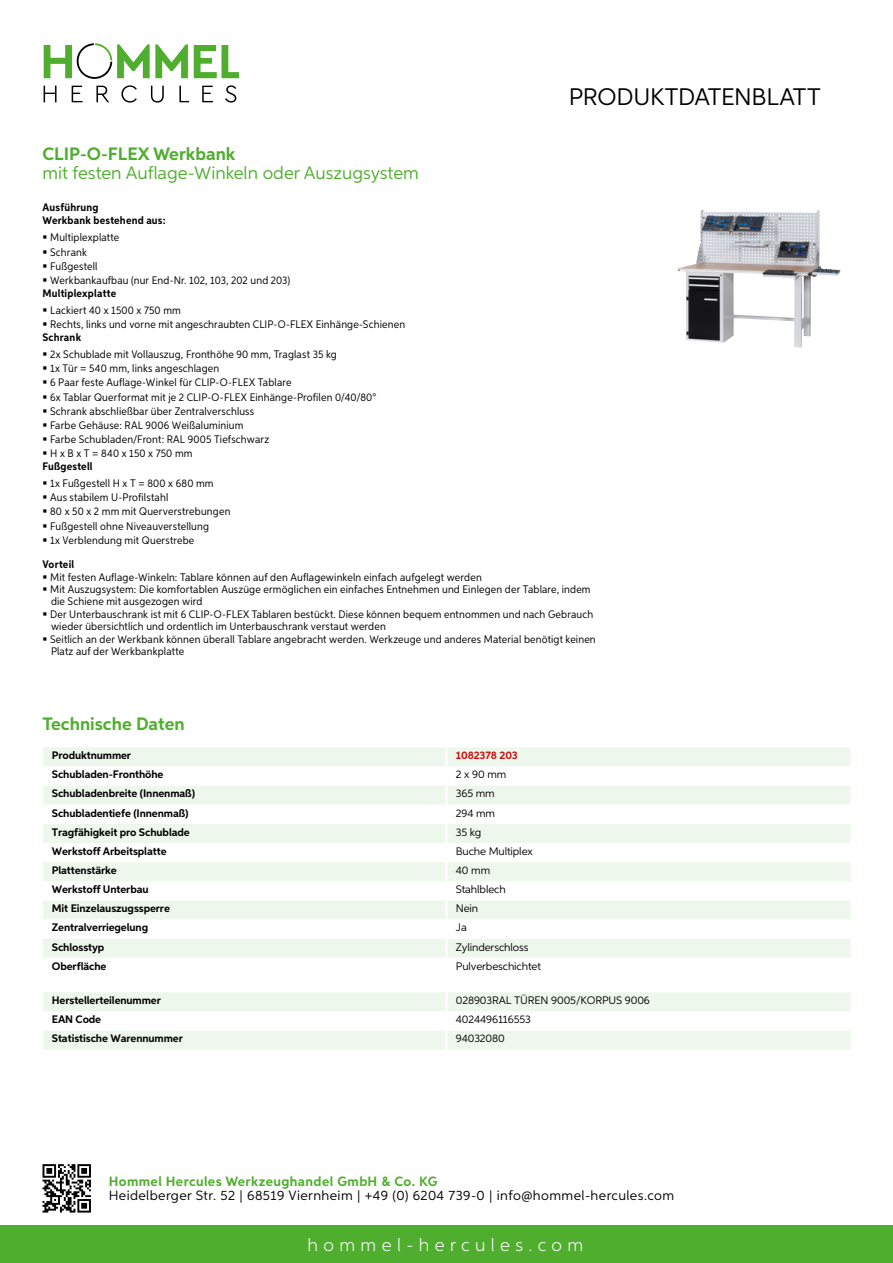
<style>
.page{position:relative;width:893px;height:1263px;background:#fff}
.page>*{position:absolute;margin:0;border:0;box-sizing:border-box;transform-origin:0 0}
.t1{font:24px "Aspira";letter-spacing:-.01em;color:#000}
.t2{font:18px "Aspira";color:#50ae2f}
.t3{font:700 18px "Aspira";color:#50ae2f}
.t4{font:300 18px "Aspira";letter-spacing:.3em;color:#fff}
.t5{font:13.5px "Aspira";letter-spacing:.03em;color:#000}
.t6{font:700 13.5px "Aspira";letter-spacing:.03em;color:#50ae2f}
.t7{font:10.95px/14.1px "Aspira Nar";letter-spacing:.015em;color:#000}
.t8{font:700 10.95px "Aspira";letter-spacing:-.01em;color:#000}
.t9{font:10.95px "Aspira";letter-spacing:-.01em;color:#000}
.t10{font:700 10.95px/12.8px "Aspira Nar";letter-spacing:.02em;color:#000}
.t11{font:700 10.95px "Aspira";letter-spacing:-.01em;color:#cd1013}
</style>
<div class="page">
<div style="left:0;top:1226px;width:893px;height:37px;background:#50ae2f"></div>
<svg style="left:43px;top:1164px;width:48px;height:48px"></svg>
<svg style="left:194px;top:45px;width:45px;height:33px"></svg>
<svg style="left:44px;top:43px;width:144px;height:36px"></svg>
<svg style="left:44px;top:86px;width:13px;height:16px"></svg>
<svg style="left:72px;top:86px;width:10px;height:16px"></svg>
<svg style="left:96px;top:86px;width:13px;height:16px"></svg>
<svg style="left:121px;top:85px;width:16px;height:18px"></svg>
<svg style="left:151px;top:86px;width:13px;height:17px"></svg>
<svg style="left:179px;top:86px;width:10px;height:16px"></svg>
<svg style="left:202px;top:86px;width:11px;height:16px"></svg>
<svg style="left:225px;top:85px;width:11px;height:18px"></svg>
<div style="left:43px;top:747px;width:807px;height:19px;background:#eef7eb"></div>
<svg style="left:43px;top:786px;width:807px;height:172px;fill:#eef7eb"></svg>
<hr style="left:445px;top:747px;width:3px;height:19px;background:#fff">
<hr style="left:445px;top:785px;width:3px;height:20px;background:#fff">
<hr style="left:445px;top:805px;width:3px;height:19px;background:#fff">
<hr style="left:445px;top:824px;width:3px;height:19px;background:#fff">
<hr style="left:445px;top:843px;width:3px;height:19px;background:#fff">
<hr style="left:445px;top:862px;width:3px;height:19px;background:#fff">
<hr style="left:445px;top:881px;width:3px;height:19px;background:#fff">
<hr style="left:445px;top:900px;width:3px;height:19px;background:#fff">
<hr style="left:445px;top:919px;width:3px;height:20px;background:#fff">
<hr style="left:445px;top:939px;width:3px;height:19px;background:#fff">
<svg style="left:43px;top:992px;width:807px;height:58px"></svg>
<hr style="left:445px;top:1030px;width:3px;height:20px;background:#fff">
<img style="left:677px;top:210px;width:163px;height:137px">
<h1 class="t1" style="left:569px;top:82px;width:253px">Produktdatenblatt</h1>
<h2 class="t3" style="left:43px;top:142px;width:194px">CLIP-O-FLEX Werkbank</h2>
<h2 class="t2" style="left:43px;top:162px;width:378px">mit festen Auflage-Winkeln oder Auszugsystem</h2>
<p class="t10" style="left:43px;top:201px;width:125px">Ausführung<br>Werkbank bestehend aus:</p>
<p class="t7" style="left:50px;top:230px;width:242px">Multiplexplatte<br>Schrank<br>Fußgestell<br>Werkbankaufbau (nur End-Nr. 102, 103, 202 und 203)</p>
<p class="t10" style="left:43px;top:287px;width:75px">Multiplexplatte</p>
<p class="t7" style="left:50px;top:303px;width:356px">Lackiert 40 x 1500 x 750 mm<br>Rechts, links und vorne mit angeschraubten CLIP-O-FLEX Einhänge-Schienen</p>
<p class="t10" style="left:43px;top:331px;width:40px">Schrank</p>
<p class="t7" style="left:50px;top:347px;width:328px">2x Schublade mit Vollauszug, Fronthöhe 90 mm, Traglast 35 kg<br>1x Tür = 540 mm, links angeschlagen<br>6 Paar feste Auflage-Winkel für CLIP-O-FLEX Tablare<br>6x Tablar Querformat mit je 2 CLIP-O-FLEX Einhänge-Profilen 0/40/80° Schrank abschließbar über Zentralverschluss<br>Farbe Gehäuse: RAL 9006 Weißaluminium<br>Farbe Schubladen/Front: RAL 9005 Tiefschwarz<br>H x B x T = 840 x 150 x 750 mm</p>
<p class="t10" style="left:43px;top:460px;width:52px">Fußgestell</p>
<p class="t7" style="left:50px;top:476px;width:182px">1x Fußgestell H x T = 800 x 680 mm<br>Aus stabilem U-Profilstahl<br>80 x 50 x 2 mm mit Querverstrebungen<br>Fußgestell ohne Niveauverstellung<br>1x Verblendung mit Querstrebe</p>
<p class="t10" style="left:43px;top:558px;width:33px">Vorteil</p>
<p class="t7" style="left:50px;top:570px;width:547px;line-height:12.5px">Mit festen Auflage-Winkeln: Tablare können auf den Auflagewinkeln einfach aufgelegt werden<br>Mit Auszugsystem: Die komfortablen Auszüge ermöglichen ein einfaches Entnehmen und Einlegen der Tablare, indem die Schiene mit ausgezogen wird<br>Der Unterbauschrank ist mit 6 CLIP-O-FLEX Tablaren bestückt. Diese können bequem entnommen und nach Gebrauch wieder übersichtlich und ordentlich im Unterbauschrank verstaut werden<br>Seitlich an der Werkbank können überall Tablare angebracht werden. Werkzeuge und anderes Material benötigt keinen Platz auf der Werkbankplatte</p>
<h2 class="t3" style="left:43px;top:713px;width:144px">Technische Daten</h2>
<p class="t8" style="left:52px;top:749px;width:81px">Produktnummer</p>
<p class="t11" style="left:456px;top:749px;width:63px">1082378 203</p>
<p class="t8" style="left:52px;top:768px;width:113px">Schubladen-Fronthöhe</p>
<p class="t9" style="left:456px;top:768px;width:52px">2 x 90 mm</p>
<p class="t8" style="left:52px;top:787px;width:145px">Schubladenbreite (Innenmaß)</p>
<p class="t9" style="left:456px;top:787px;width:40px">365 mm</p>
<p class="t8" style="left:52px;top:806px;width:138px">Schubladentiefe (Innenmaß)</p>
<p class="t9" style="left:456px;top:806px;width:41px">294 mm</p>
<p class="t8" style="left:52px;top:825px;width:139px">Tragfähigkeit pro Schublade</p>
<p class="t9" style="left:456px;top:825px;width:27px">35 kg</p>
<p class="t8" style="left:52px;top:844px;width:116px">Werkstoff Arbeitsplatte</p>
<p class="t9" style="left:456px;top:844px;width:78px">Buche Multiplex</p>
<p class="t8" style="left:52px;top:863px;width:67px">Plattenstärke</p>
<p class="t9" style="left:456px;top:863px;width:36px">40 mm</p>
<p class="t8" style="left:52px;top:883px;width:98px">Werkstoff Unterbau</p>
<p class="t9" style="left:456px;top:883px;width:51px">Stahlblech</p>
<p class="t8" style="left:52px;top:902px;width:120px">Mit Einzelauszugssperre</p>
<p class="t9" style="left:456px;top:902px;width:24px">Nein</p>
<p class="t8" style="left:52px;top:921px;width:98px">Zentralverriegelung</p>
<p class="t9" style="left:456px;top:921px;width:13px">Ja</p>
<p class="t8" style="left:52px;top:940px;width:54px">Schlosstyp</p>
<p class="t9" style="left:456px;top:940px;width:74px">Zylinderschloss</p>
<p class="t8" style="left:52px;top:959px;width:56px">Oberfläche</p>
<p class="t9" style="left:456px;top:959px;width:87px">Pulverbeschichtet</p>
<p class="t8" style="left:52px;top:994px;width:111px">Herstellerteilenummer</p>
<p class="t9" style="left:456px;top:994px;width:44px">028903RAL</p>
<p class="t9" style="left:514px;top:994px;width:21px">TÜREN</p>
<p class="t9" style="left:551px;top:994px;width:37px">9005/KOR</p>
<p class="t9" style="left:602px;top:994px;width:49px">PUS 9006</p>
<p class="t8" style="left:52px;top:1013px;width:51px">EAN Code</p>
<p class="t9" style="left:456px;top:1013px;width:77px">4024496116553</p>
<p class="t8" style="left:52px;top:1032px;width:132px">Statistische Warennummer</p>
<p class="t9" style="left:456px;top:1032px;width:51px">94032080</p>
<p class="t6" style="left:109px;top:1172px;width:330px">Hommel Hercules Werkzeughandel GmbH &amp; Co. KG</p>
<p class="t5" style="left:109px;top:1187px;width:567px">Heidelberger Str. 52 | 68519 Viernheim | +49 (0) 6204 739-0 | info@hommel-hercules.com</p>
<h2 class="t4" style="left:307px;top:1234px;width:277px">hommel-hercules.com</h2>
</div>
